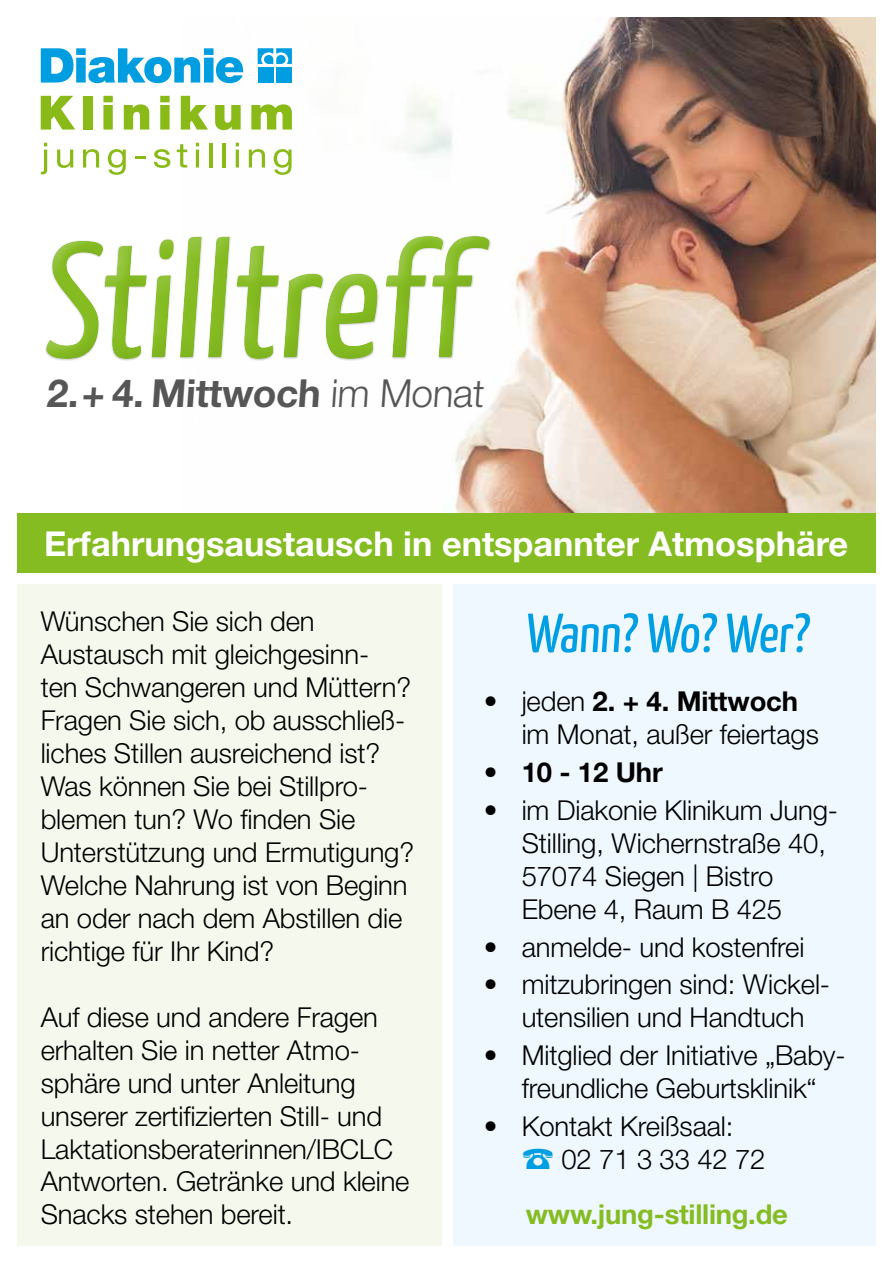
<style>
.page{position:relative;width:893px;height:1263px;background:#fff}
.page>*{position:absolute;margin:0;border:0;box-sizing:border-box;transform-origin:0 0}
.t1{font:164.1px "Yanone Kaffeesatz";color:#85bc22}
.t2{font:54.9px "Yanone Kaffeesatz";color:#009ee3}
.t3{font:700 38.7px "Helvetica Neue LT Pro";color:#565656}
.t4{font:700 34.35px "Helvetica Neue LT Pro";color:#fff}
.t5{font:300 27.45px/33px "Helvetica Neue LT Pro";letter-spacing:-.005em;color:#000}
.t6{font:700 27.45px "Helvetica Neue LT Pro";letter-spacing:-.01em;color:#85bc22}
.t7{font:700 27.45px "Helvetica Neue LT Pro";letter-spacing:-.005em;color:#000}
.s1{font-weight:300}
.s2{font-weight:700}
</style>
<div class="page">
<img style="left:182px;top:17px;width:694px;height:497px">
<div style="left:453px;top:585px;width:423px;height:661px;background:#eef8fe"></div>
<div style="left:17px;top:585px;width:425px;height:661px;background:#f5f9ed"></div>
<div style="left:0;top:0;width:344px;height:225px;background:#fff"></div>
<svg style="left:41px;top:48px;width:202px;height:35px"></svg>
<svg style="left:258px;top:48px;width:34px;height:16px"></svg>
<div style="left:258px;top:67px;width:15px;height:15px;background:#009ee0"></div>
<div style="left:276px;top:67px;width:16px;height:15px;background:#009ee0"></div>
<svg style="left:41px;top:96px;width:34px;height:34px"></svg>
<div style="left:83px;top:96px;width:9px;height:34px;background:#89ba17"></div>
<svg style="left:103px;top:96px;width:10px;height:34px"></svg>
<svg style="left:124px;top:104px;width:25px;height:26px"></svg>
<svg style="left:160px;top:96px;width:10px;height:34px"></svg>
<svg style="left:181px;top:96px;width:27px;height:34px"></svg>
<svg style="left:215px;top:105px;width:26px;height:25px"></svg>
<svg style="left:251px;top:104px;width:41px;height:26px"></svg>
<svg style="left:41px;top:143px;width:6px;height:31px"></svg>
<svg style="left:57px;top:150px;width:16px;height:18px"></svg>
<svg style="left:83px;top:149px;width:16px;height:18px"></svg>
<svg style="left:108px;top:149px;width:18px;height:26px"></svg>
<svg style="left:135px;top:156px;width:11px;height:3px"></svg>
<svg style="left:154px;top:149px;width:16px;height:19px"></svg>
<svg style="left:177px;top:144px;width:10px;height:23px"></svg>
<hr style="left:196px;top:150px;width:3px;height:17px;background:#89ba17">
<hr style="left:209px;top:143px;width:3px;height:24px;background:#89ba17">
<hr style="left:222px;top:143px;width:4px;height:24px;background:#89ba17">
<hr style="left:236px;top:150px;width:3px;height:17px;background:#89ba17">
<svg style="left:249px;top:149px;width:16px;height:18px"></svg>
<svg style="left:274px;top:149px;width:18px;height:26px"></svg>
<div style="left:17px;top:514px;width:859px;height:59px;background:#85bc22"></div>
<div style="left:25px;top:358px;width:478px;height:72px;background:#fff"></div>
<div style="left:21px;top:209px;width:488px;height:160px;background:#fff"></div>
<div style="left:27px;top:221px;width:488px;height:164px;background:#000;opacity:.08"></div>
<h1 class="t1" style="left:42px;top:200px;width:427px">Stilltreff</h1>
<h3 class="t3" style="left:46px;top:369px;width:442px">2. + 4. Mittwoch <span class="s1">im Monat</span></h3>
<p class="t4" style="left:44px;top:522px;width:806px">Erfahrungsaustausch in entspannter Atmosphäre</p>
<p class="t5" style="left:41px;top:604px;width:375px">Wünschen Sie sich den<br>Austausch mit gleichgesinn-<br>ten Schwangeren und Müttern?<br>Fragen Sie sich, ob ausschließ&shy;liches Stillen ausreichend ist?<br>Was können Sie bei Stillpro&shy;blemen tun? Wo finden Sie<br>Unterstützung und Ermutigung?<br>Welche Nahrung ist von Beginn an oder nach dem Abstillen die richtige für Ihr Kind?</p>
<p class="t5" style="left:41px;top:1000px;width:370px">Auf diese und andere Fragen erhalten Sie in netter Atmo&shy;sphäre und unter Anleitung unserer zertifizierten Still- und<br>Laktationsberaterinnen/IBCLC<br>Antworten. Getränke und kleine<br>Snacks stehen bereit.</p>
<h2 class="t2" style="left:525px;top:599px;width:289px">Wann? Wo? Wer?</h2>
<p class="t5" style="left:522px;top:685px;width:299px;text-indent:-38px">• jeden <span class="s2">2. + 4. Mittwoch </span>im Monat, außer feiertags</p>
<p class="t7" style="left:484px;top:755px;width:180px">• 10 - 12 Uhr</p>
<p class="t5" style="left:522px;top:793px;width:318px;text-indent:-38px">• im Diakonie Klinikum Jung-<br>Stilling, Wichernstraße 40,<br>57074 Siegen | Bistro<br>Ebene 4, Raum B 425</p>
<p class="t5" style="left:484px;top:930px;width:322px">• anmelde- und kostenfrei</p>
<p class="t5" style="left:484px;top:967px;width:348px;text-align:center">• mitzubringen sind: Wickel&shy;utensilien und Handtuch</p>
<p class="t5" style="left:484px;top:1038px;width:363px;text-align:center">• Mitglied der Initiative „Baby&shy;freundliche Geburtsklinik“</p>
<p class="t5" style="left:561px;top:1109px;width:206px;text-indent:-78px">• Kontakt Kreißsaal:<br>02 71 3 33 42 72</p>
<p class="t6" style="left:526px;top:1198px;width:264px">www.jung-stilling.de</p>
</div>
